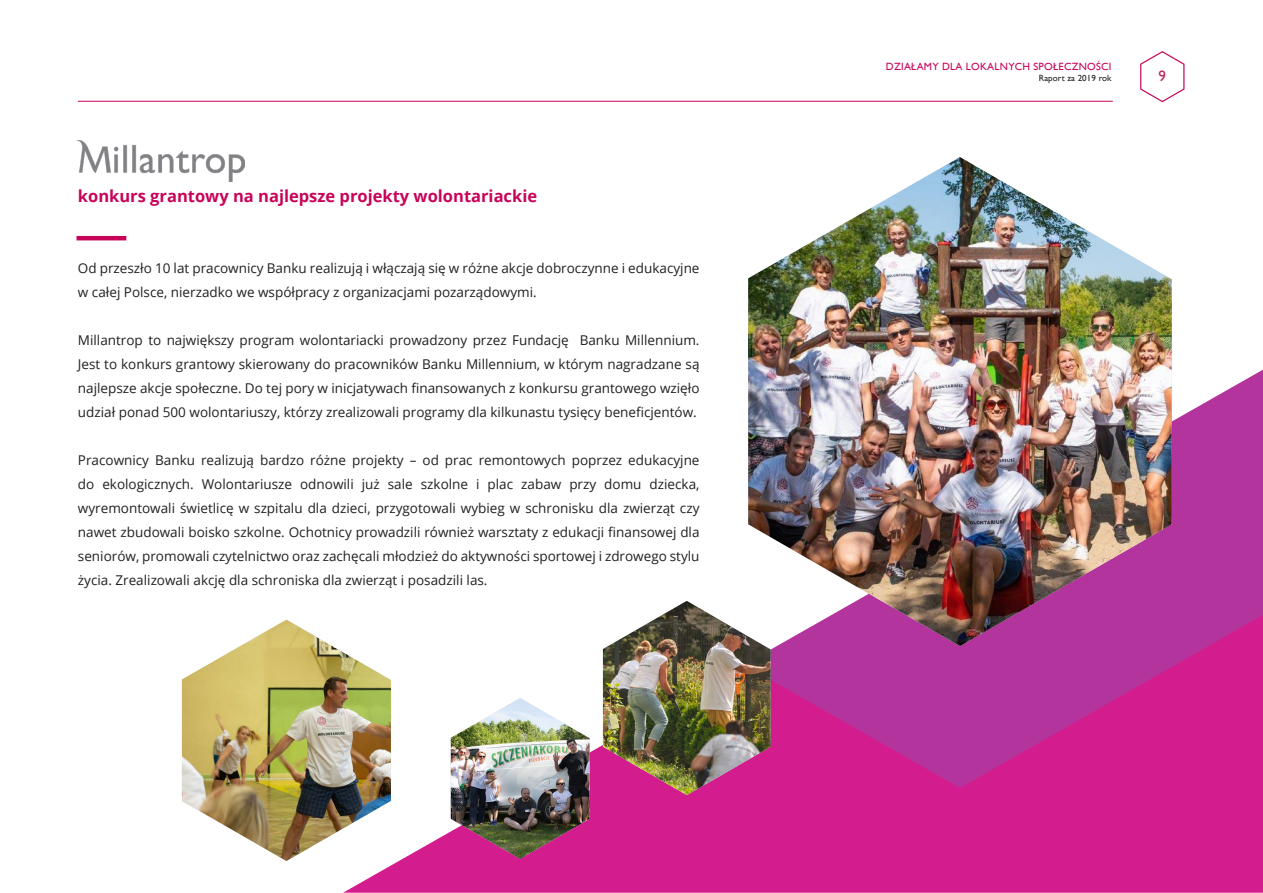
<style>
.page{position:relative;width:1263px;height:893px;background:#fff}
.page>*{position:absolute;margin:0;border:0;box-sizing:border-box;transform-origin:0 0}
.t1{font:700 16.5px "Open Sans";color:#c80359}
.t2{font:15px "Gill Sans";color:#be2258}
.t3{font:13.5px/24px "Open Sans";color:#231f20;text-align:justify}
.t4{font:10.5px "Gill Sans";letter-spacing:.025em;color:#c80359}
.t5{font:9px "Gill Sans";letter-spacing:.01em;color:#231f20}
</style>
<div class="page">
<svg style="left:343px;top:738px;width:920px;height:155px;background:#d63198"></svg>
<svg style="left:590px;top:370px;width:673px;height:418px"></svg>
<img style="left:748px;top:157px;width:424px;height:489px">
<img style="left:79px;top:141px;width:165px;height:40px">
<img style="left:182px;top:620px;width:209px;height:241px">
<img style="left:603px;top:601px;width:168px;height:194px">
<img style="left:451px;top:698px;width:139px;height:161px">
<hr style="left:77px;top:236px;width:49px;height:4px;background:#c80359">
<svg style="left:1140px;top:51px;width:45px;height:52px"></svg>
<hr style="left:78px;top:101px;width:1035px;height:1px;background:#c80359">
<p class="t1" style="left:78px;top:185px;width:461px">konkurs grantowy na najlepsze projekty wolontariackie</p>
<p class="t3" style="left:78px;top:255px;width:623px">Od przeszło 10 lat pracownicy Banku realizują i włączają się w różne akcje dobroczynne i edukacyjne w całej Polsce, nierzadko we współpracy z organizacjami pozarządowymi.</p>
<p class="t3" style="left:78px;top:327px;width:623px">Millantrop to największy program wolontariacki prowadzony przez Fundację Banku Millennium.<br>Jest to konkurs grantowy skierowany do pracowników Banku Millennium, w którym nagradzane są najlepsze akcje społeczne. Do tej pory w inicjatywach finansowanych z konkursu grantowego wzięło udział ponad 500 wolontariuszy, którzy zrealizowali programy dla kilkunastu tysięcy beneficjentów.</p>
<p class="t3" style="left:78px;top:447px;width:623px">Pracownicy Banku realizują bardzo różne projekty – od prac remontowych poprzez edukacyjne do ekologicznych. Wolontariusze odnowili już sale szkolne i plac zabaw przy domu dziecka, wyremontowali świetlicę w szpitalu dla dzieci, przygotowali wybieg w schronisku dla zwierząt czy nawet zbudowali boisko szkolne. Ochotnicy prowadzili również warsztaty z edukacji finansowej dla seniorów, promowali czytelnictwo oraz zachęcali młodzież do aktywności sportowej i zdrowego stylu życia. Zrealizowali akcję dla schroniska dla zwierząt i posadzili las.</p>
<p class="t4" style="left:886px;top:61px;width:227px">DZIAŁAMY DLA LOKALNYCH SPOŁECZNOŚCI</p>
<p class="t5" style="left:1039px;top:73px;width:74px">Raport za 2019 rok</p>
<p class="t2" style="left:1158px;top:67px;width:9px">9</p>
</div>
